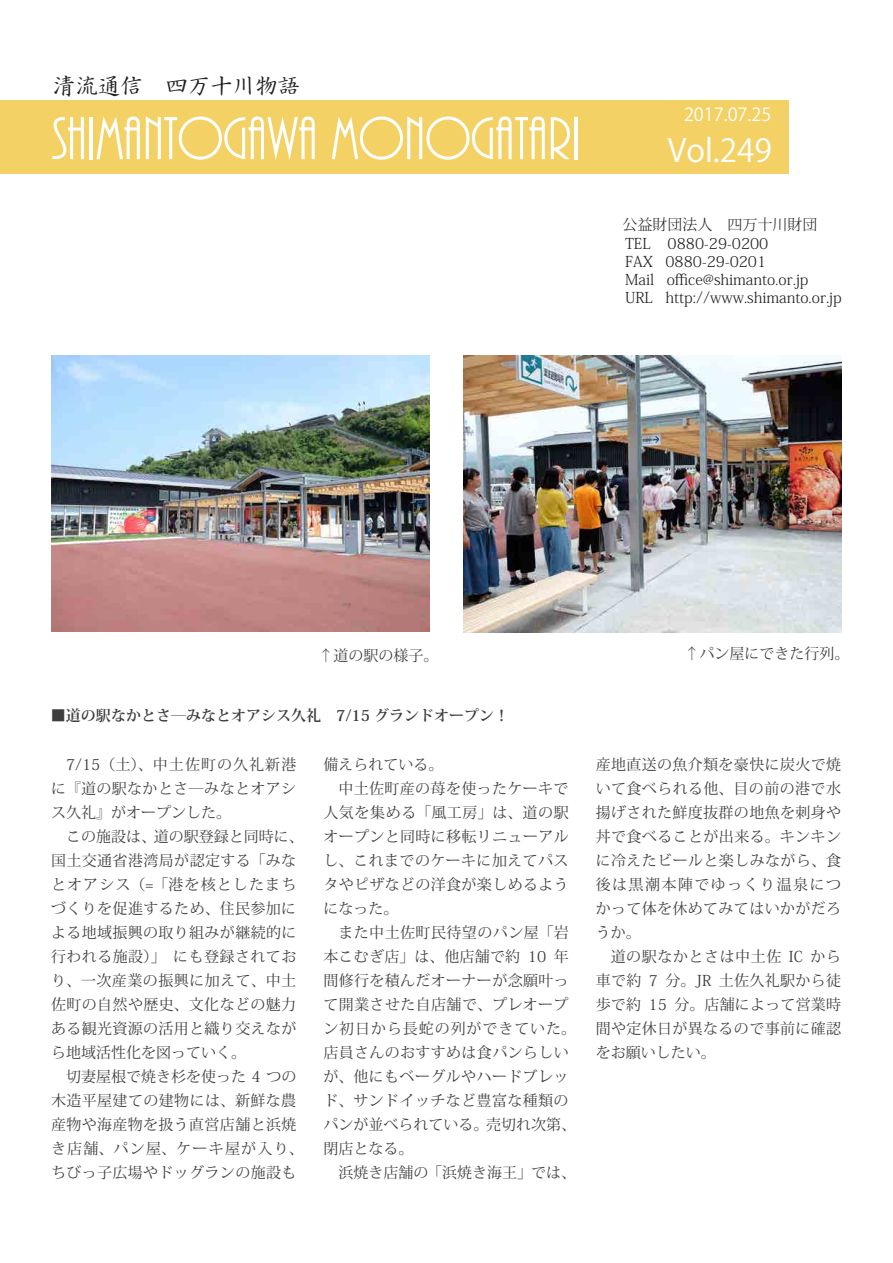
<style>
.page{position:relative;width:893px;height:1263px;background:#fff}
.page>*{position:absolute;margin:0;border:0;box-sizing:border-box;transform-origin:0 0}
.t1{font:63px "ARBONNIE";color:#fff}
.t2{font:31.5px "Koz Go Pr 6 N";color:#fff}
.t3{font:22.5px "HG Seikaishotai PRO";color:#231f20}
.t4{font:18px "Koz Go Pr 6 N";color:#fff}
.t5{font:15px/24px "Koz Min Pr 6 N";letter-spacing:.025em;color:#3e3e3f}
.t6{font:300 15px/18px "Koz Min Pr 6 N";color:#231f20}
.t7{font:700 15px "Koz Min Pr 6 N";color:#3e3e3f}
.t8{font:15px "Koz Min Pr 6 N";color:#3e3e3f}
</style>
<div class="page">
<div style="left:0;top:100px;width:788px;height:73px;background:#f4d164"></div>
<img style="left:51px;top:355px;width:379px;height:277px">
<img style="left:463px;top:356px;width:378px;height:276px">
<h3 class="t3" style="left:53px;top:75px;width:249px">清流通信　四万十川物語</h3>
<h1 class="t1" style="left:52px;top:107px;width:530px">SHIMANTOGAWA MONOGATARI</h1>
<p class="t4" style="left:684px;top:104px;width:89px">2017.07.25</p>
<h2 class="t2" style="left:668px;top:133px;width:106px">Vol.249</h2>
<p class="t6" style="left:622px;top:215px;width:196px;line-height:19.5px">公益財団法人　四万十川財団<br>TEL 0880-29-0200</p>
<p class="t6" style="left:625px;top:253px;width:218px">FAX 0880-29-0201<br>Mail office@shimanto.or.jp<br>URL http://www.shimanto.or.jp</p>
<p class="t5" style="left:319px;top:644px;width:122px">↑道の駅の様子。</p>
<p class="t8" style="left:685px;top:645px;width:166px">↑パン屋にできた行列。</p>
<p class="t7" style="left:51px;top:707px;width:460px">■道の駅なかとさ―みなとオアシス久礼　7/15 グランドオープン！</p>
<p class="t5" style="left:51px;top:753px;width:254px">　7/15（土）、中土佐町の久礼新港に『道の駅なかとさ―みなとオアシス久礼』がオープンした。<br>　この施設は、道の駅登録と同時に、国土交通省港湾局が認定する「みなとオアシス（=「港を核としたまちづくりを促進するため、住民参加による地域振興の取り組みが継続的に行われる施設）」　にも登録されており、一次産業の振興に加えて、中土佐町の自然や歴史、文化などの魅力ある観光資源の活用と織り交えながら地域活性化を図っていく。<br>　切妻屋根で焼き杉を使った 4 つの木造平屋建ての建物には、新鮮な農産物や海産物を扱う直営店舗と浜焼き店舗、パン屋、ケーキ屋が入り、ちびっ子広場やドッグランの施設も</p>
<p class="t5" style="left:323px;top:753px;width:254px">備えられている。<br>　中土佐町産の苺を使ったケーキで人気を集める「風工房」は、道の駅オープンと同時に移転リニューアルし、これまでのケーキに加えてパスタやピザなどの洋食が楽しめるようになった。<br>　また中土佐町民待望のパン屋「岩本こむぎ店」は、他店舗で約 10 年間修行を積んだオーナーが念願叶って開業させた自店舗で、プレオープン初日から長蛇の列ができていた。店員さんのおすすめは食パンらしいが、他にもベーグルやハードブレッド、サンドイッチなど豊富な種類のパンが並べられている。売切れ次第、閉店となる。<br>　浜焼き店舗の「浜焼き海王」では、</p>
<p class="t5" style="left:596px;top:753px;width:247px">産地直送の魚介類を豪快に炭火で焼いて食べられる他、目の前の港で水揚げされた鮮度抜群の地魚を刺身や丼で食べることが出来る。キンキンに冷えたビールと楽しみながら、食後は黒潮本陣でゆっくり温泉につかって体を休めてみてはいかがだろうか。<br>　道の駅なかとさは中土佐 IC から車で約 7 分。JR 土佐久礼駅から徒歩で約 15 分。店舗によって営業時間や定休日が異なるので事前に確認をお願いしたい。</p>
</div>
